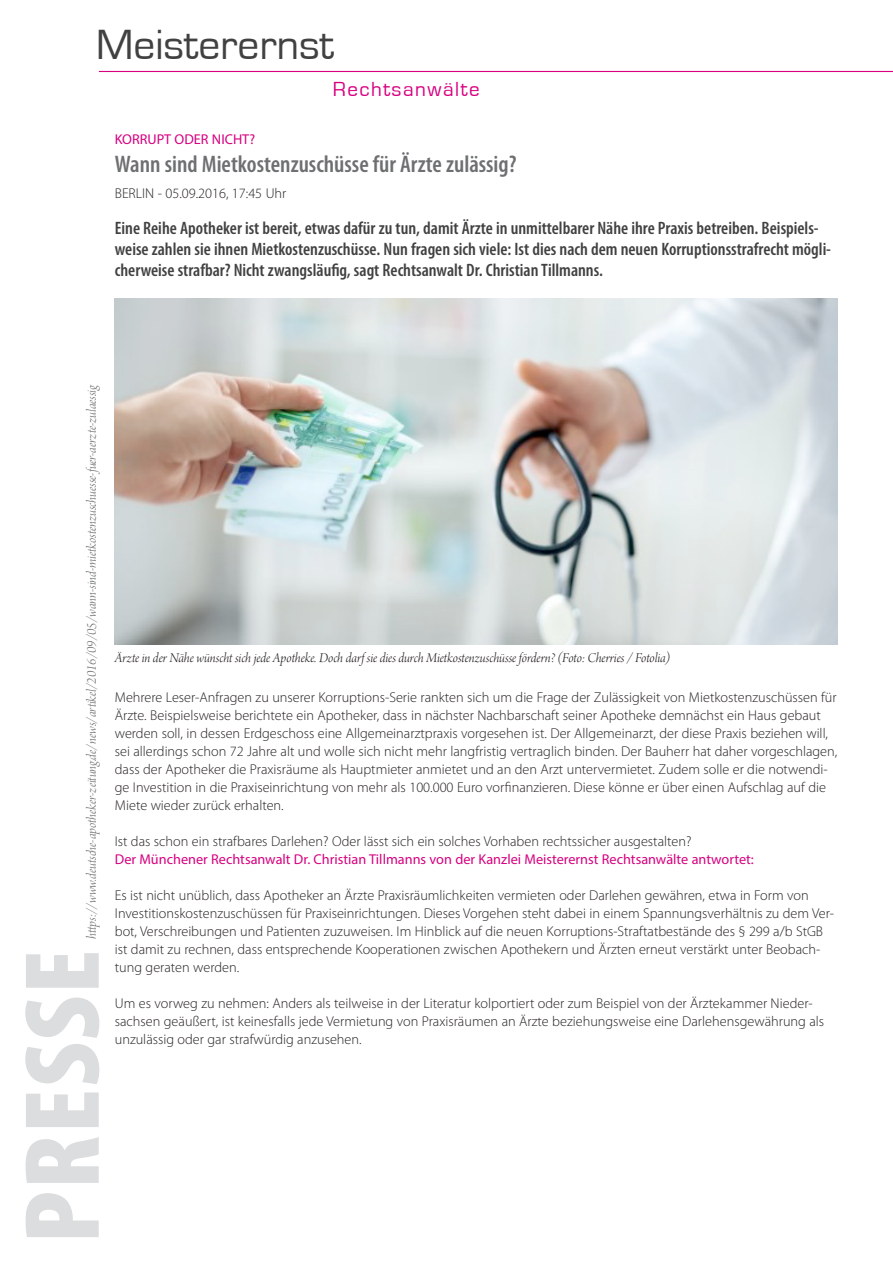
<style>
.page{position:relative;width:893px;height:1263px;background:#fff}
.page>*{position:absolute;margin:0;border:0;box-sizing:border-box;transform-origin:0 0}
.t1{font:900 condensed 108px "Myriad Pro";letter-spacing:.02em;color:#dcddde}
.t2{font:43.5px "Eurostile";color:#414142}
._02_Überschrift-1{font:600 condensed 24px "Myriad Pro";color:#6d6f71}
.t3{font:21px "Eurostile";letter-spacing:.07em;color:#d70080}
._03_Text-ÜB{font:600 condensed 18px/21px "Myriad Pro";color:#414142}
._01_Fließtext{font:300 14.25px/18px "Myriad Pro";color:#231f20}
.Bildunterschrift{font:14.25px "Arno Pro Light Italic Display";letter-spacing:-.005em;color:#6d6f71}
.Überschrift_2{font:14.25px "Myriad Pro";color:#d70080}
.Bildunterschrift-2{font:14.25px "Arno Pro Light Italic Display";letter-spacing:-.005em;color:#231f20}
</style>
<div class="page">
<hr style="left:99px;top:71px;width:794px;height:1px;background:#d70080">
<img style="left:115px;top:299px;width:723px;height:345px">
<h2 class="t2" style="left:96px;top:21px;width:239px">Meisterernst</h2>
<h3 class="t3" style="left:333px;top:77px;width:148px">Rechtsanwälte</h3>
<p class="Überschrift_2" style="left:115px;top:130px;width:142px">KORRUPT ODER NICHT?</p>
<p class="_02_Überschrift-1" style="left:115px;top:149px;width:403px">Wann sind Mietkostenzuschüsse für Ärzte zulässig?</p>
<p class="_01_Fließtext" style="left:115px;top:184px;width:173px">BERLIN - 05.09.2016, 17:45 Uhr</p>
<p class="_03_Text-ÜB" style="left:115px;top:217px;width:718px">Eine Reihe Apotheker ist bereit, etwas dafür zu tun, damit Ärzte in unmittelbarer Nähe ihre Praxis betreiben. Beispiels&shy;weise zahlen sie ihnen Mietkostenzuschüsse. Nun fragen sich viele: Ist dies nach dem neuen Korruptionsstrafrecht mögli&shy;cherweise strafbar? Nicht zwangsläufig, sagt Rechtsanwalt Dr. Christian Tillmanns.</p>
<p class="Bildunterschrift" style="left:84px;top:939px;width:557px;rotate:-90deg">https://www.deutsche-apotheker-zeitung.de/news/artikel/2016/09/05/wann-sind-mietkostenzuschuesse-fuer-aerzte-zulaessig</p>
<h1 class="t1" style="left:-6px;top:1243px;width:295px;rotate:-90deg">PRESSE</h1>
<p class="Bildunterschrift-2" style="left:115px;top:650px;width:557px">Ärzte in der Nähe wünscht sich jede Apotheke. Doch darf sie dies durch Mietkostenzuschüsse fördern? (Foto: Cherries / Fotolia)</p>
<p class="_01_Fließtext" style="left:115px;top:688px;width:724px">Mehrere Leser-Anfragen zu unserer Korruptions-Serie rankten sich um die Frage der Zulässigkeit von Mietkostenzuschüssen für Ärzte. Beispielsweise berichtete ein Apotheker, dass in nächster Nachbarschaft seiner Apotheke demnächst ein Haus gebaut werden soll, in dessen Erdgeschoss eine Allgemeinarztpraxis vorgesehen ist. Der Allgemeinarzt, der diese Praxis beziehen will, sei allerdings schon 72 Jahre alt und wolle sich nicht mehr langfristig vertraglich binden. Der Bauherr hat daher vorgeschlagen, dass der Apotheker die Praxisräume als Hauptmieter anmietet und an den Arzt untervermietet. Zudem solle er die notwendi&shy;ge Investition in die Praxiseinrichtung von mehr als 100.000 Euro vorfinanzieren. Diese könne er über einen Aufschlag auf die Miete wieder zurück erhalten.</p>
<p class="_01_Fließtext" style="left:115px;top:832px;width:578px">Ist das schon ein strafbares Darlehen? Oder lässt sich ein solches Vorhaben rechtssicher ausgestalten?</p>
<p class="Überschrift_2" style="left:115px;top:850px;width:641px">Der Münchener Rechtsanwalt Dr. Christian Tillmanns von der Kanzlei Meisterernst Rechtsanwälte antwortet:</p>
<p class="_01_Fließtext" style="left:115px;top:886px;width:721px">Es ist nicht unüblich, dass Apotheker an Ärzte Praxisräumlichkeiten vermieten oder Darlehen gewähren, etwa in Form von Investitionskostenzuschüssen für Praxiseinrichtungen. Dieses Vorgehen steht dabei in einem Spannungsverhältnis zu dem Ver&shy;bot, Verschreibungen und Patienten zuzuweisen. Im Hinblick auf die neuen Korruptions-Straftatbestände des § 299 a/b StGB ist damit zu rechnen, dass entsprechende Kooperationen zwischen Apothekern und Ärzten erneut verstärkt unter Beobach&shy;tung geraten werden.</p>
<p class="_01_Fließtext" style="left:115px;top:994px;width:711px">Um es vorweg zu nehmen: Anders als teilweise in der Literatur kolportiert oder zum Beispiel von der Ärztekammer Nieder&shy;sachsen geäußert, ist keinesfalls jede Vermietung von Praxisräumen an Ärzte beziehungsweise eine Darlehensgewährung als unzulässig oder gar strafwürdig anzusehen.</p>
</div>
